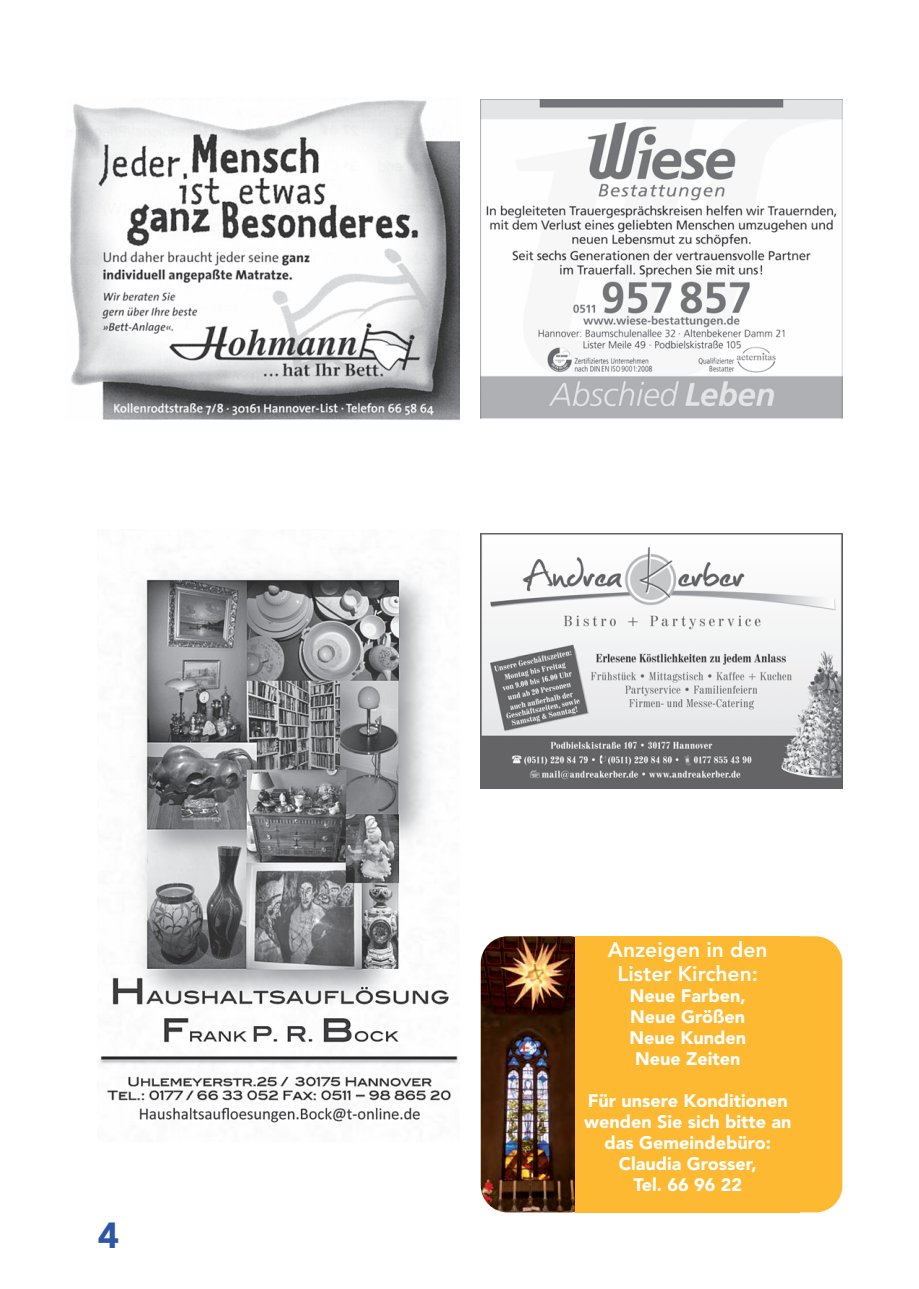
<style>
.page{position:relative;width:919px;height:1289px;background:#fff}
.page>*{position:absolute;margin:0;border:0;box-sizing:border-box;transform-origin:0 0}
.t1{font:900 36px "Avenir";color:#2d56a5}
.t2{font:800 21px/24px "Avenir";color:#fff;text-align:center}
.t3{font:900 18px/21px "Avenir";color:#fff;text-align:center}
</style>
<div class="page">
<img style="left:100px;top:572px;width:358px;height:551px">
<img style="left:70px;top:100px;width:389px;height:320px">
<img style="left:480px;top:100px;width:362px;height:319px">
<img style="left:480px;top:533px;width:362px;height:255px">
<div style="left:480px;top:936px;width:362px;height:276px;background:#fdb931;border-radius:27px"></div>
<img style="left:480px;top:936px;width:116px;height:276px;border-radius:27px">
<div style="left:575px;top:936px;width:224px;height:276px;background:#fdb931"></div>
<h1 class="t1" style="left:98px;top:1204px;width:23px">4</h1>
<p class="t2" style="left:608px;top:936px;width:161px">Anzeigen in den<br>Lister Kirchen:</p>
<p class="t3" style="left:629px;top:985px;width:118px">Neue Farben,<br>Neue Größen<br>Neue Kunden<br>Neue Zeiten</p>
<p class="t3" style="left:584px;top:1090px;width:209px">Für unsere Konditionen wenden Sie sich bitte an das Gemeindebüro:<br>Claudia Grosser,<br>Tel. 66 96 22</p>
</div>
